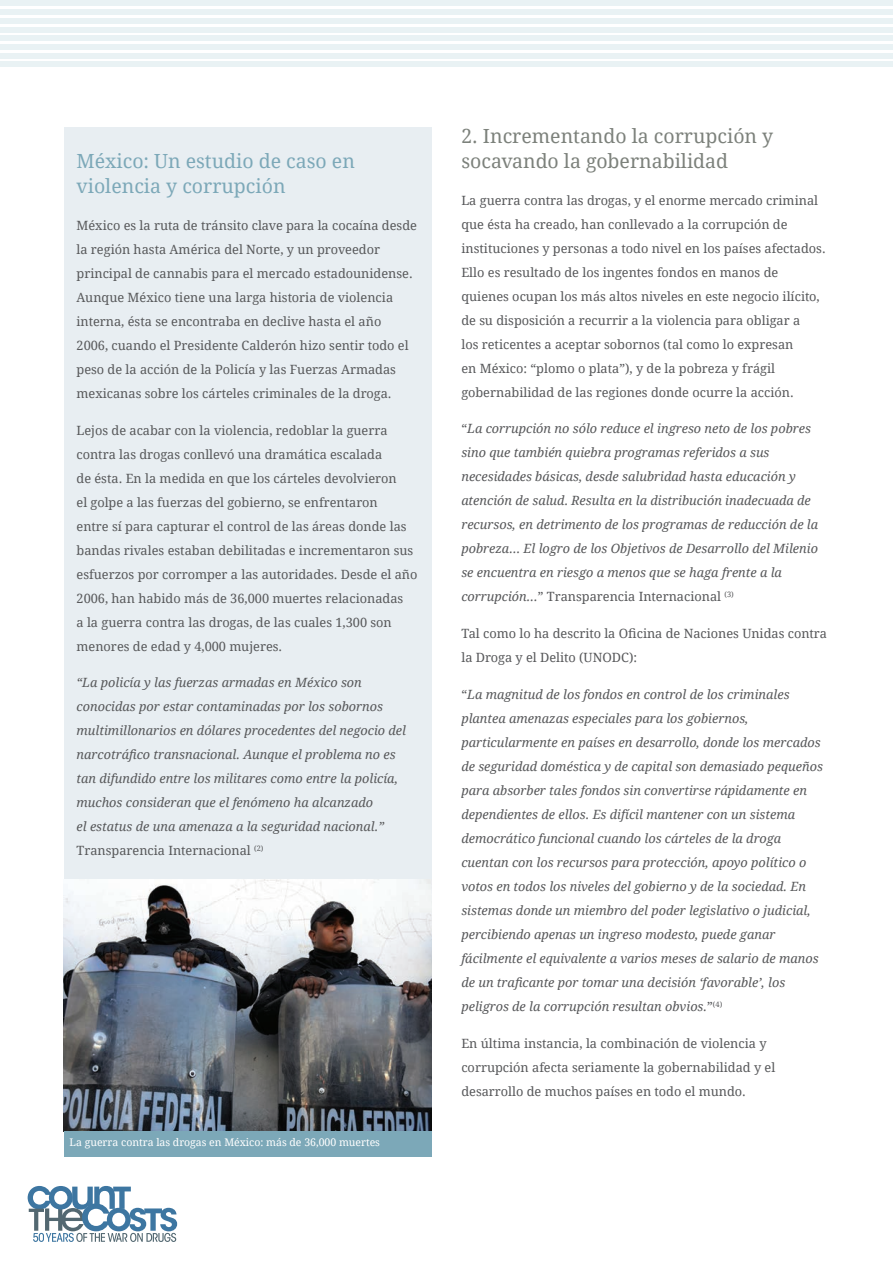
<style>
.page{position:relative;width:893px;height:1263px;background:#fff}
.page>*{position:absolute;margin:0;border:0;box-sizing:border-box;transform-origin:0 0}
.Body{font:19.5px/25.2px "Droid Serif";color:#7c817b}
.Body-2{font:19.5px/25.2px "Droid Serif";color:#7ca8b8}
.Body-3{font:12.75px/24px "Droid Serif";color:#57585a}
.Body-4{font:italic 12.75px/24px "Droid Serif";color:#57585a}
.Heading{font:10.5px "Droid Serif";color:#fff}
.s1{font-style:normal}
</style>
<div class="page">
<div style="left:64px;top:128px;width:368px;height:864px;background:#e8eef2"></div>
<div style="left:0;top:1px;width:893px;height:5px;background:#e9f2f4"></div>
<div style="left:0;top:9px;width:893px;height:6px;background:#e9f2f4"></div>
<div style="left:0;top:18px;width:893px;height:5px;background:#e9f2f4"></div>
<div style="left:0;top:27px;width:893px;height:5px;background:#e9f2f4"></div>
<div style="left:0;top:36px;width:893px;height:5px;background:#e9f2f4"></div>
<div style="left:0;top:44px;width:893px;height:6px;background:#e9f2f4"></div>
<div style="left:0;top:53px;width:893px;height:5px;background:#e9f2f4"></div>
<div style="left:0;top:62px;width:893px;height:5px;background:#e9f2f4"></div>
<img style="left:64px;top:880px;width:368px;height:251px">
<div style="left:64px;top:1131px;width:368px;height:26px;background:#7ca8b8"></div>
<svg style="left:28px;top:1186px;width:149px;height:56px"></svg>
<p class="Body-2" style="left:77px;top:148px;width:280px">México: Un estudio de caso en violencia y corrupción</p>
<p class="Body-3" style="left:77px;top:213px;width:342px">México es la ruta de tránsito clave para la cocaína desde la región hasta América del Norte, y un proveedor principal de cannabis para el mercado estadounidense.<br>Aunque México tiene una larga historia de violencia interna, ésta se encontraba en declive hasta el año<br>2006, cuando el Presidente Calderón hizo sentir todo el peso de la acción de la Policía y las Fuerzas Armadas mexicanas sobre los cárteles criminales de la droga.</p>
<p class="Body-3" style="left:77px;top:418px;width:342px">Lejos de acabar con la violencia, redoblar la guerra contra las drogas conllevó una dramática escalada<br>de ésta. En la medida en que los cárteles devolvieron<br>el golpe a las fuerzas del gobierno, se enfrentaron<br>entre sí para capturar el control de las áreas donde las bandas rivales estaban debilitadas e incrementaron sus esfuerzos por corromper a las autoridades. Desde el año 2006, han habido más de 36,000 muertes relacionadas<br>a la guerra contra las drogas, de las cuales 1,300 son menores de edad y 4,000 mujeres.</p>
<p class="Body-4" style="left:77px;top:671px;width:331px">“La policía y las fuerzas armadas en México son conocidas por estar contaminadas por los sobornos multimillonarios en dólares procedentes del negocio del narcotráfico transnacional. Aunque el problema no es tan difundido entre los militares como entre la policía, muchos consideran que el fenómeno ha alcanzado<br>el estatus de una amenaza a la seguridad nacional.” <span class="s1">Transparencia Internacional</span> <sup>(2)</sup></p>
<p class="Heading" style="left:70px;top:1136px;width:312px">La guerra contra las drogas en México: más de 36,000 muertes</p>
<p class="Body" style="left:461px;top:123px;width:313px">2. Incrementando la corrupción y socavando la gobernabilidad</p>
<p class="Body-3" style="left:461px;top:188px;width:366px">La guerra contra las drogas, y el enorme mercado criminal que ésta ha creado, han conllevado a la corrupción de instituciones y personas a todo nivel en los países afectados.<br>Ello es resultado de los ingentes fondos en manos de quienes ocupan los más altos niveles en este negocio ilícito, de su disposición a recurrir a la violencia para obligar a<br>los reticentes a aceptar sobornos (tal como lo expresan<br>en México: “plomo o plata”), y de la pobreza y frágil gobernabilidad de las regiones donde ocurre la acción.</p>
<p class="Body-4" style="left:461px;top:417px;width:358px"><span class="s1">“</span>La corrupción no sólo reduce el ingreso neto de los pobres sino que también quiebra programas referidos a sus necesidades básicas, desde salubridad hasta educación y atención de salud. Resulta en la distribución inadecuada de recursos, en detrimento de los programas de reducción de la pobreza… El logro de los Objetivos de Desarrollo del Milenio se encuentra en riesgo a menos que se haga frente a la corrupción…<span class="s1">” Transparencia Internacional</span> <sup>(3)</sup></p>
<p class="Body-3" style="left:461px;top:622px;width:367px">Tal como lo ha descrito la Oficina de Naciones Unidas contra la Droga y el Delito (UNODC):</p>
<p class="Body-4" style="left:461px;top:682px;width:363px"><span class="s1">“</span>La magnitud de los fondos en control de los criminales plantea amenazas especiales para los gobiernos, particularmente en países en desarrollo, donde los mercados de seguridad doméstica y de capital son demasiado pequeños para absorber tales fondos sin convertirse rápidamente en dependientes de ellos. Es difícil mantener con un sistema democrático funcional cuando los cárteles de la droga cuentan con los recursos para protección, apoyo político o votos en todos los niveles del gobierno y de la sociedad. En sistemas donde un miembro del poder legislativo o judicial, percibiendo apenas un ingreso modesto, puede ganar fácilmente el equivalente a varios meses de salario de manos de un traficante por tomar una decisión ‘favorable’, los peligros de la corrupción resultan obvios.<span class="s1">”</span><sup>(4)</sup></p>
<p class="Body-3" style="left:461px;top:1031px;width:315px">En última instancia, la combinación de violencia y corrupción afecta seriamente la gobernabilidad y el desarrollo de muchos países en todo el mundo.</p>
</div>
